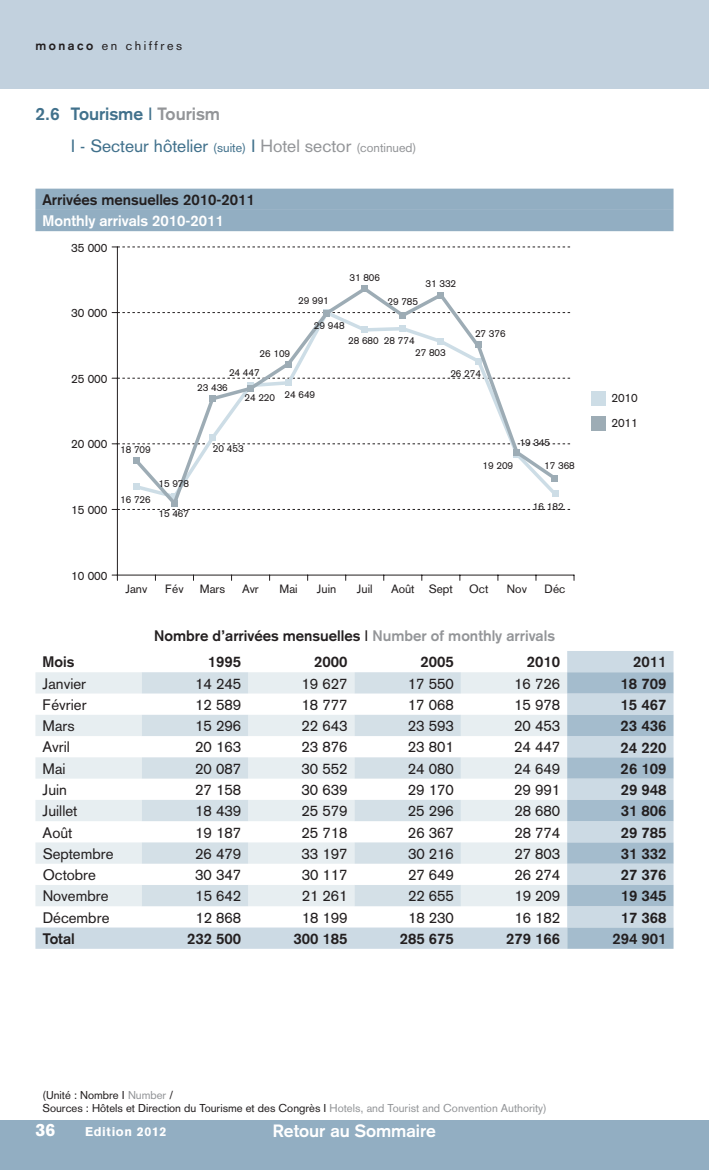
<style>
.page{position:relative;width:709px;height:1170px;background:#fff}
.page>*{position:absolute;margin:0;border:0;box-sizing:border-box;transform-origin:0 0}
.t1{font:17.5px/31.8px "Akzidenz Grotesk";color:#41718c}
.t2{font:700 17.5px "Akzidenz Grotesk";color:#fff}
.t3{font:900 17.5px "Akzidenz Grotesk";color:#fff}
.t4{font:15px "Akzidenz Grotesk";color:#231f20}
.t5{font:700 15px "Akzidenz Grotesk";color:#231f20}
.t6{font:700 15px "Akzidenz Grotesk";color:#fff}
.t7{font:12.5px "Akzidenz Grotesk";letter-spacing:.2em;color:#231f20}
.t8{font:900 12.5px "Akzidenz Grotesk";letter-spacing:.05em;color:#fff}
.t9{font:12px/24.8px "Akzidenz Grotesk";color:#231f20}
.t10{font:11.25px/12.5px "Akzidenz Grotesk";color:#231f20}
.t11{font:10px "Akzidenz Grotesk";color:#231f20}
.s1{font-weight:700}
.s2{font-weight:700;color:#939598}
.s3{font-size:12.5px}
.s4{color:#939598}
.s5{font-size:12.5px;color:#939598}
.s6{font-weight:400}
</style>
<div class="page">
<div style="left:0;top:0;width:709px;height:89px;background:#c2d1de"></div>
<div style="left:0;top:1120px;width:709px;height:49px;background:#92aec2"></div>
<div style="left:35px;top:189px;width:638px;height:21px;background:#92aec2"></div>
<div style="left:35px;top:210px;width:638px;height:21px;background:#92aec2"></div>
<div style="left:592px;top:391px;width:14px;height:14px;background:#cddde6"></div>
<div style="left:592px;top:416px;width:14px;height:14px;background:#9dacb5"></div>
<hr style="left:117px;top:574px;width:457px;height:1px;background:#231f20">
<hr style="left:117px;top:247px;width:1px;height:328px;background:#231f20">
<svg style="left:112px;top:574px;width:6px;height:6px"></svg>
<svg style="left:112px;top:509px;width:459px;height:1px"></svg>
<svg style="left:112px;top:443px;width:459px;height:1px"></svg>
<svg style="left:112px;top:378px;width:459px;height:1px"></svg>
<svg style="left:112px;top:312px;width:459px;height:1px"></svg>
<svg style="left:112px;top:246px;width:459px;height:1px"></svg>
<svg style="left:131px;top:285px;width:429px;height:222px"></svg>
<div style="left:247px;top:385px;width:7px;height:7px;background:#9dacb5"></div>
<div style="left:323px;top:310px;width:7px;height:7px;background:#9dacb5"></div>
<div style="left:513px;top:449px;width:7px;height:7px;background:#9dacb5"></div>
<svg style="left:35px;top:651px;width:638px;height:297px"></svg>
<p class="t7" style="left:35px;top:38px;width:148px"><span class="s1">monaco</span> en chiffres</p>
<p class="t1" style="left:71px;top:98px;width:347px;text-indent:-35px"><span class="s1">2.6 Tourisme</span> I <span class="s2">Tourism<br></span>I - Secteur hôtelier <span class="s3">(suite)</span> I <span class="s4">Hotel sector</span> <span class="s5">(continued)</span></p>
<p class="t5" style="left:43px;top:190px;width:214px">Arrivées mensuelles 2010-2011</p>
<p class="t6" style="left:43px;top:212px;width:183px">Monthly arrivals 2010-2011</p>
<p class="t9" style="left:71px;top:235px;width:38px">35 000</p>
<p class="t9" style="left:71px;top:300px;width:38px">30 000</p>
<p class="t9" style="left:71px;top:366px;width:38px">25 000</p>
<p class="t11" style="left:349px;top:271px;width:32px">31 806</p>
<p class="t11" style="left:425px;top:277px;width:32px">31 332</p>
<p class="t11" style="left:298px;top:295px;width:32px">29 991</p>
<p class="t11" style="left:387px;top:295px;width:32px">29 785</p>
<p class="t11" style="left:348px;top:334px;width:68px">28 680 28 774</p>
<p class="t11" style="left:415px;top:346px;width:32px">27 803</p>
<p class="t11" style="left:314px;top:319px;width:32px">29 948</p>
<p class="t11" style="left:475px;top:327px;width:32px">27 376</p>
<p class="t11" style="left:259px;top:347px;width:32px">26 109</p>
<p class="t11" style="left:244px;top:391px;width:32px">24 220</p>
<p class="t11" style="left:229px;top:367px;width:32px">24 447</p>
<p class="t11" style="left:450px;top:367px;width:32px">26 274</p>
<p class="t11" style="left:197px;top:381px;width:32px">23 436</p>
<p class="t11" style="left:284px;top:388px;width:32px">24 649</p>
<p class="t9" style="left:71px;top:432px;width:38px">20 000</p>
<p class="t9" style="left:71px;top:497px;width:38px">15 000</p>
<p class="t11" style="left:120px;top:443px;width:32px">18 709</p>
<p class="t11" style="left:120px;top:493px;width:32px">16 726</p>
<p class="t11" style="left:158px;top:478px;width:32px">15 978</p>
<p class="t11" style="left:158px;top:508px;width:32px">15 467</p>
<p class="t11" style="left:213px;top:443px;width:32px">20 453</p>
<p class="t11" style="left:519px;top:436px;width:32px">19 345</p>
<p class="t11" style="left:482px;top:460px;width:32px">19 209</p>
<p class="t11" style="left:544px;top:460px;width:32px">17 368</p>
<p class="t11" style="left:533px;top:500px;width:32px">16 182</p>
<p class="t9" style="left:71px;top:563px;width:38px">10 000</p>
<p class="t9" style="left:125px;top:576px;width:23px">Janv</p>
<p class="t9" style="left:165px;top:576px;width:20px">Fév</p>
<p class="t9" style="left:200px;top:576px;width:27px">Mars</p>
<p class="t9" style="left:242px;top:576px;width:18px">Avr</p>
<p class="t9" style="left:279px;top:576px;width:20px">Mai</p>
<p class="t9" style="left:317px;top:576px;width:21px">Juin</p>
<p class="t9" style="left:357px;top:576px;width:17px">Juil</p>
<p class="t9" style="left:391px;top:576px;width:63px">Août Sept</p>
<p class="t9" style="left:469px;top:576px;width:21px">Oct</p>
<p class="t9" style="left:507px;top:576px;width:21px">Nov</p>
<p class="t9" style="left:544px;top:576px;width:22px">Déc</p>
<p class="t5" style="left:154px;top:626px;width:402px">Nombre d’arrivées mensuelles <span class="s6">I</span> <span class="s4">Number of monthly arrivals</span></p>
<p class="t9" style="left:611px;top:385px;width:28px">2010<br>2011</p>
<p class="t5" style="left:43px;top:653px;width:33px">Mois</p>
<p class="t5" style="left:208px;top:653px;width:35px">1995</p>
<p class="t5" style="left:314px;top:653px;width:35px">2000</p>
<p class="t5" style="left:420px;top:653px;width:35px">2005</p>
<p class="t5" style="left:526px;top:653px;width:35px">2010</p>
<p class="t5" style="left:633px;top:653px;width:35px">2011</p>
<p class="t4" style="left:43px;top:674px;width:45px">Janvier</p>
<p class="t4" style="left:195px;top:674px;width:47px">14 245</p>
<p class="t4" style="left:301px;top:674px;width:47px">19 627</p>
<p class="t4" style="left:408px;top:674px;width:47px">17 550</p>
<p class="t4" style="left:514px;top:674px;width:47px">16 726</p>
<p class="t5" style="left:620px;top:674px;width:47px">18 709</p>
<p class="t4" style="left:43px;top:695px;width:46px">Février</p>
<p class="t4" style="left:195px;top:695px;width:47px">12 589</p>
<p class="t4" style="left:301px;top:695px;width:47px">18 777</p>
<p class="t4" style="left:408px;top:695px;width:47px">17 068</p>
<p class="t4" style="left:514px;top:695px;width:47px">15 978</p>
<p class="t5" style="left:620px;top:695px;width:47px">15 467</p>
<p class="t4" style="left:43px;top:717px;width:34px">Mars</p>
<p class="t4" style="left:195px;top:717px;width:47px">15 296</p>
<p class="t4" style="left:301px;top:717px;width:47px">22 643</p>
<p class="t4" style="left:408px;top:717px;width:47px">23 593</p>
<p class="t4" style="left:514px;top:717px;width:47px">20 453</p>
<p class="t5" style="left:620px;top:717px;width:47px">23 436</p>
<p class="t4" style="left:43px;top:738px;width:29px">Avril</p>
<p class="t4" style="left:195px;top:738px;width:47px">20 163</p>
<p class="t4" style="left:301px;top:738px;width:47px">23 876</p>
<p class="t4" style="left:408px;top:738px;width:47px">23 801</p>
<p class="t4" style="left:514px;top:738px;width:47px">24 447</p>
<p class="t5" style="left:620px;top:738px;width:47px">24 220</p>
<p class="t4" style="left:43px;top:759px;width:25px">Mai</p>
<p class="t4" style="left:195px;top:759px;width:47px">20 087</p>
<p class="t4" style="left:301px;top:759px;width:47px">30 552</p>
<p class="t4" style="left:408px;top:759px;width:47px">24 080</p>
<p class="t4" style="left:514px;top:759px;width:47px">24 649</p>
<p class="t5" style="left:620px;top:759px;width:47px">26 109</p>
<p class="t4" style="left:43px;top:780px;width:26px">Juin</p>
<p class="t4" style="left:195px;top:780px;width:47px">27 158</p>
<p class="t4" style="left:301px;top:780px;width:47px">30 639</p>
<p class="t4" style="left:408px;top:780px;width:47px">29 170</p>
<p class="t4" style="left:514px;top:780px;width:47px">29 991</p>
<p class="t5" style="left:620px;top:780px;width:47px">29 948</p>
<p class="t4" style="left:43px;top:802px;width:36px">Juillet</p>
<p class="t4" style="left:195px;top:802px;width:47px">18 439</p>
<p class="t4" style="left:301px;top:802px;width:47px">25 579</p>
<p class="t4" style="left:408px;top:802px;width:47px">25 296</p>
<p class="t4" style="left:514px;top:802px;width:47px">28 680</p>
<p class="t5" style="left:620px;top:802px;width:47px">31 806</p>
<p class="t4" style="left:43px;top:823px;width:31px">Août</p>
<p class="t4" style="left:195px;top:823px;width:47px">19 187</p>
<p class="t4" style="left:301px;top:823px;width:47px">25 718</p>
<p class="t4" style="left:408px;top:823px;width:47px">26 367</p>
<p class="t4" style="left:514px;top:823px;width:47px">28 774</p>
<p class="t5" style="left:620px;top:823px;width:47px">29 785</p>
<p class="t4" style="left:43px;top:844px;width:72px">Septembre</p>
<p class="t4" style="left:195px;top:844px;width:47px">26 479</p>
<p class="t4" style="left:302px;top:844px;width:47px">33 197</p>
<p class="t4" style="left:408px;top:844px;width:47px">30 216</p>
<p class="t4" style="left:514px;top:844px;width:47px">27 803</p>
<p class="t5" style="left:620px;top:844px;width:47px">31 332</p>
<p class="t4" style="left:43px;top:865px;width:55px">Octobre</p>
<p class="t4" style="left:195px;top:865px;width:47px">30 347</p>
<p class="t4" style="left:302px;top:865px;width:47px">30 117</p>
<p class="t4" style="left:408px;top:865px;width:47px">27 649</p>
<p class="t4" style="left:514px;top:865px;width:47px">26 274</p>
<p class="t5" style="left:620px;top:866px;width:47px">27 376</p>
<p class="t4" style="left:43px;top:887px;width:67px">Novembre</p>
<p class="t4" style="left:195px;top:887px;width:47px">15 642</p>
<p class="t4" style="left:302px;top:887px;width:47px">21 261</p>
<p class="t4" style="left:408px;top:887px;width:47px">22 655</p>
<p class="t4" style="left:514px;top:887px;width:47px">19 209</p>
<p class="t5" style="left:620px;top:887px;width:47px">19 345</p>
<p class="t4" style="left:43px;top:908px;width:68px">Décembre</p>
<p class="t4" style="left:195px;top:908px;width:47px">12 868</p>
<p class="t4" style="left:302px;top:908px;width:47px">18 199</p>
<p class="t4" style="left:408px;top:908px;width:47px">18 230</p>
<p class="t4" style="left:514px;top:908px;width:47px">16 182</p>
<p class="t5" style="left:620px;top:908px;width:47px">17 368</p>
<p class="t5" style="left:43px;top:929px;width:33px">Total</p>
<p class="t5" style="left:187px;top:929px;width:56px">232 500</p>
<p class="t5" style="left:293px;top:929px;width:56px">300 185</p>
<p class="t5" style="left:400px;top:929px;width:56px">285 675</p>
<p class="t5" style="left:506px;top:929px;width:56px">279 166</p>
<p class="t5" style="left:612px;top:929px;width:56px">294 901</p>
<p class="t10" style="left:43px;top:1088px;width:506px">(Unité : Nombre I <span class="s4">Number</span> /<br>Sources : Hôtels et Direction du Tourisme et des Congrès I <span class="s4">Hotels, and Tourist and Convention Authority)</span></p>
<p class="t2" style="left:273px;top:1120px;width:165px">Retour au Sommaire</p>
<p class="t3" style="left:35px;top:1119px;width:21px">36</p>
<p class="t8" style="left:85px;top:1124px;width:83px">Edition 2012</p>
</div>
